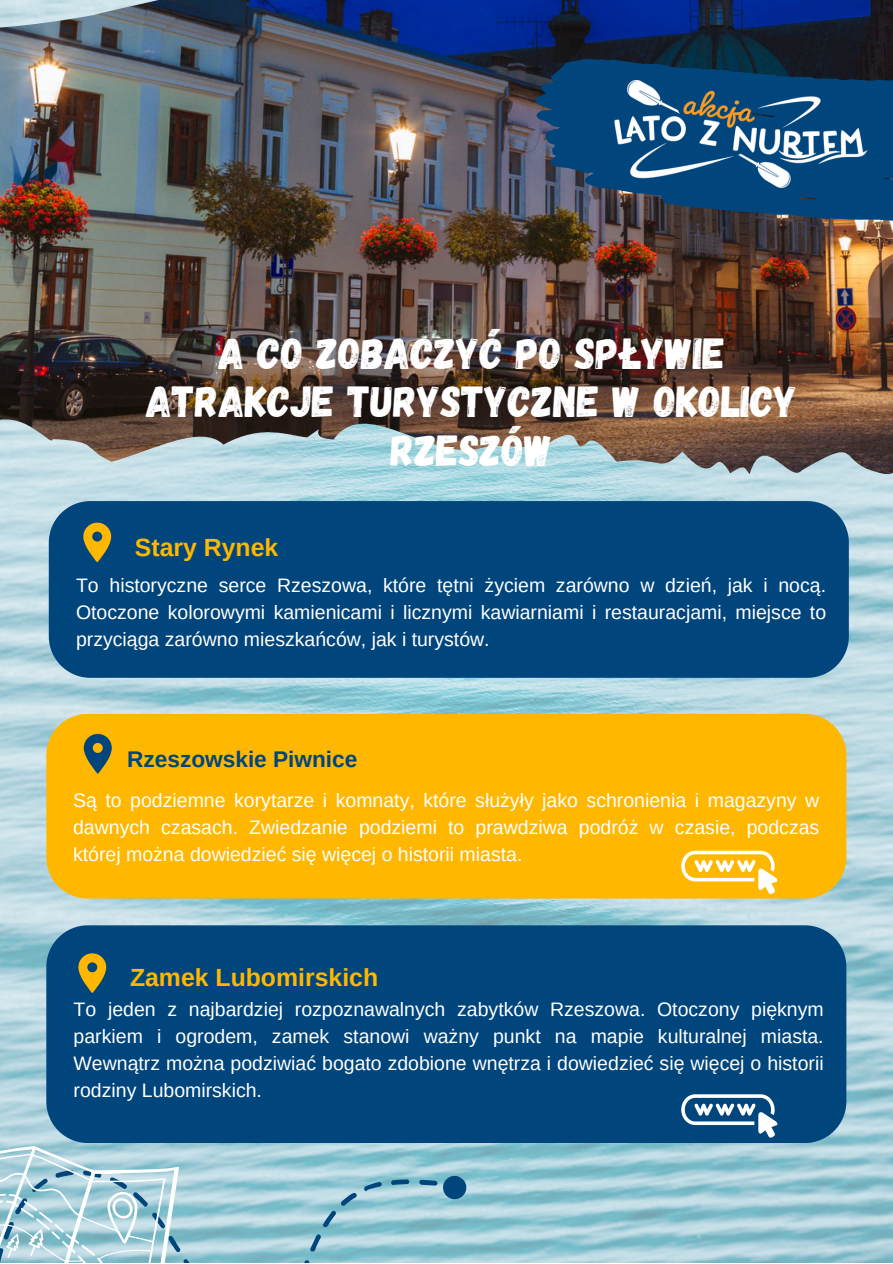
<style>
.page{position:relative;width:893px;height:1264px;background:#fff}
.page>*{position:absolute;margin:0;border:0;box-sizing:border-box;transform-origin:0 0}
.t1{font:43.5px "Gagalin";color:#fff}
.t2{font:700 24.75px "Arimo";color:#ffb700}
.t3{font:700 22.65px "Arimo";color:#00457c}
.t4{font:19.5px/27px "Arimo";color:#fff;text-align:justify}
</style>
<div class="page">
<img style="left:0;top:474px;width:892px;height:788px">
<img style="left:0;top:0;width:892px;height:474px">
<svg style="left:535px;top:58px;width:357px;height:164px;fill:#00457c"></svg>
<img style="left:610px;top:0;width:260px;height:261px">
<svg style="left:438px;top:1171px;width:33px;height:32px"></svg>
<svg style="left:0;top:989px;width:438px;height:273px"></svg>
<svg style="left:0;top:1145px;width:179px;height:118px"></svg>
<div style="left:49px;top:501px;width:799px;height:176px;background:#00457c;border-radius:42px"></div>
<svg style="left:83px;top:522px;width:28px;height:40px"></svg>
<div style="left:46px;top:713px;width:800px;height:185px;background:#ffb700"></div>
<svg style="left:84px;top:734px;width:28px;height:40px"></svg>
<svg style="left:681px;top:850px;width:96px;height:44px"></svg>
<div style="left:46px;top:925px;width:800px;height:218px;background:#00457c;border-radius:42px"></div>
<svg style="left:78px;top:953px;width:28px;height:39px"></svg>
<svg style="left:681px;top:1094px;width:96px;height:43px"></svg>
<p class="t1" style="left:218px;top:325px;width:508px">A CO ZOBACZYĆ PO SPŁYWIE</p>
<p class="t1" style="left:146px;top:374px;width:652px">ATRAKCJE TURYSTYCZNE W OKOLICY</p>
<p class="t1" style="left:391px;top:422px;width:163px">RZESZÓW</p>
<p class="t2" style="left:135px;top:533px;width:145px">Stary Rynek</p>
<p class="t4" style="left:76px;top:572px;width:751px">To historyczne serce Rzeszowa, które tętni życiem zarówno w dzień, jak i nocą.<br>Otoczone kolorowymi kamienicami i licznymi kawiarniami i restauracjami, miejsce to przyciąga zarówno mieszkańców, jak i turystów.</p>
<p class="t3" style="left:127px;top:746px;width:231px">Rzeszowskie Piwnice</p>
<p class="t4" style="left:73px;top:786px;width:747px">Są to podziemne korytarze i komnaty, które służyły jako schronienia i magazyny w dawnych czasach. Zwiedzanie podziemi to prawdziwa podróż w czasie, podczas której można dowiedzieć się więcej o historii miasta.</p>
<p class="t2" style="left:130px;top:963px;width:250px">Zamek Lubomirskich</p>
<p class="t4" style="left:74px;top:996px;width:751px">To jeden z najbardziej rozpoznawalnych zabytków Rzeszowa. Otoczony pięknym parkiem i ogrodem, zamek stanowi ważny punkt na mapie kulturalnej miasta.<br>Wewnątrz można podziwiać bogato zdobione wnętrza i dowiedzieć się więcej o historii rodziny Lubomirskich.</p>
</div>
